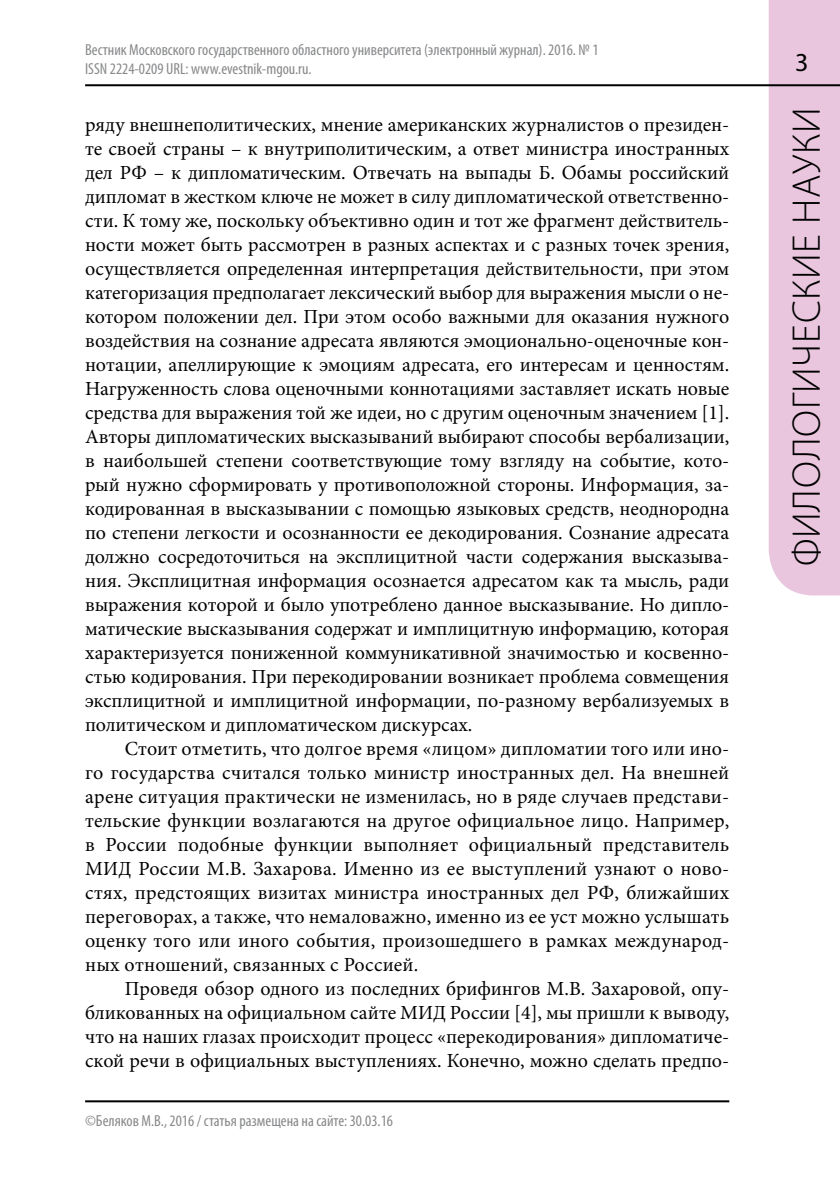
<style>
.page{position:relative;width:840px;height:1191px;background:#fff}
.page>*{position:absolute;margin:0;border:0;box-sizing:border-box;transform-origin:0 0}
.t1{font:300 40px "Myriad Pro";letter-spacing:.02em;color:#000}
.t2{font:26px "Myriad Pro";color:#000}
.t3{font:20px/24px "Minion Pro";color:#000;text-align:justify}
.t4{font:condensed 16px/19.2px "Myriad Pro";color:#87888a}
</style>
<div class="page">
<div style="left:768px;top:0;width:71px;height:595px;background:#e9c5de"></div>
<hr style="left:85px;top:84px;width:754px;height:2px;background:#000">
<hr style="left:85px;top:1100px;width:644px;height:2px;background:#000">
<p class="t4" style="left:85px;top:39px;width:514px">Вестник Московского государственного областного университета (электронный журнал). 2016. № 1<br>ISSN 2224-0209 URL: www.evestnik-mgou.ru.</p>
<p class="t3" style="left:85px;top:112px;width:645px">ряду внешнеполитических, мнение американских журналистов о президен&shy;те своей страны – к внутриполитическим, а ответ министра иностранных дел РФ – к дипломатическим. Отвечать на выпады Б. Обамы российский дипломат в жестком ключе не может в силу дипломатической ответственно&shy;сти. К тому же, поскольку объективно один и тот же фрагмент действитель&shy;ности может быть рассмотрен в разных аспектах и с разных точек зрения, осуществляется определенная интерпретация действительности, при этом категоризация предполагает лексический выбор для выражения мысли о не&shy;котором положении дел. При этом особо важными для оказания нужного воздействия на сознание адресата являются эмоционально-оценочные кон&shy;нотации, апеллирующие к эмоциям адресата, его интересам и ценностям.<br>Нагруженность слова оценочными коннотациями заставляет искать новые средства для выражения той же идеи, но с другим оценочным значением [1].<br>Авторы дипломатических высказываний выбирают способы вербализации, в наибольшей степени соответствующие тому взгляду на событие, кото&shy;рый нужно сформировать у противоположной стороны. Информация, за&shy;кодированная в высказывании с помощью языковых средств, неоднородна по степени легкости и осознанности ее декодирования. Сознание адресата должно сосредоточиться на эксплицитной части содержания высказыва&shy;ния. Эксплицитная информация осознается адресатом как та мысль, ради выражения которой и было употреблено данное высказывание. Но дипло&shy;матические высказывания содержат и имплицитную информацию, которая характеризуется пониженной коммуникативной значимостью и косвенно&shy;стью кодирования. При перекодировании возникает проблема совмещения эксплицитной и имплицитной информации, по-разному вербализуемых в политическом и дипломатическом дискурсах.</p>
<p class="t3" style="left:85px;top:736px;width:645px;text-indent:40px">Стоит отметить, что долгое время «лицом» дипломатии того или ино&shy;го государства считался только министр иностранных дел. На внешней арене ситуация практически не изменилась, но в ряде случаев представи&shy;тельские функции возлагаются на другое официальное лицо. Например, в России подобные функции выполняет официальный представитель МИД России М.В. Захарова. Именно из ее выступлений узнают о ново&shy;стях, предстоящих визитах министра иностранных дел РФ, ближайших переговорах, а также, что немаловажно, именно из ее уст можно услышать оценку того или иного события, произошедшего в рамках международ&shy;ных отношений, связанных с Россией.</p>
<p class="t3" style="left:85px;top:976px;width:645px;text-indent:40px">Проведя обзор одного из последних брифингов М.В. Захаровой, опу&shy;бликованных на официальном сайте МИД России [4], мы пришли к выводу, что на наших глазах происходит процесс «перекодирования» дипломатиче&shy;ской речи в официальных выступлениях. Конечно, можно сделать предпо-</p>
<p class="t4" style="left:85px;top:1111px;width:309px">©Беляков М.В., 2016 / статья размещена на сайте: 30.03.16</p>
<h2 class="t2" style="left:794px;top:47px;width:15px">3</h2>
<h1 class="t1" style="left:782px;top:566px;width:461px;rotate:-90deg">филологические науки</h1>
</div>
